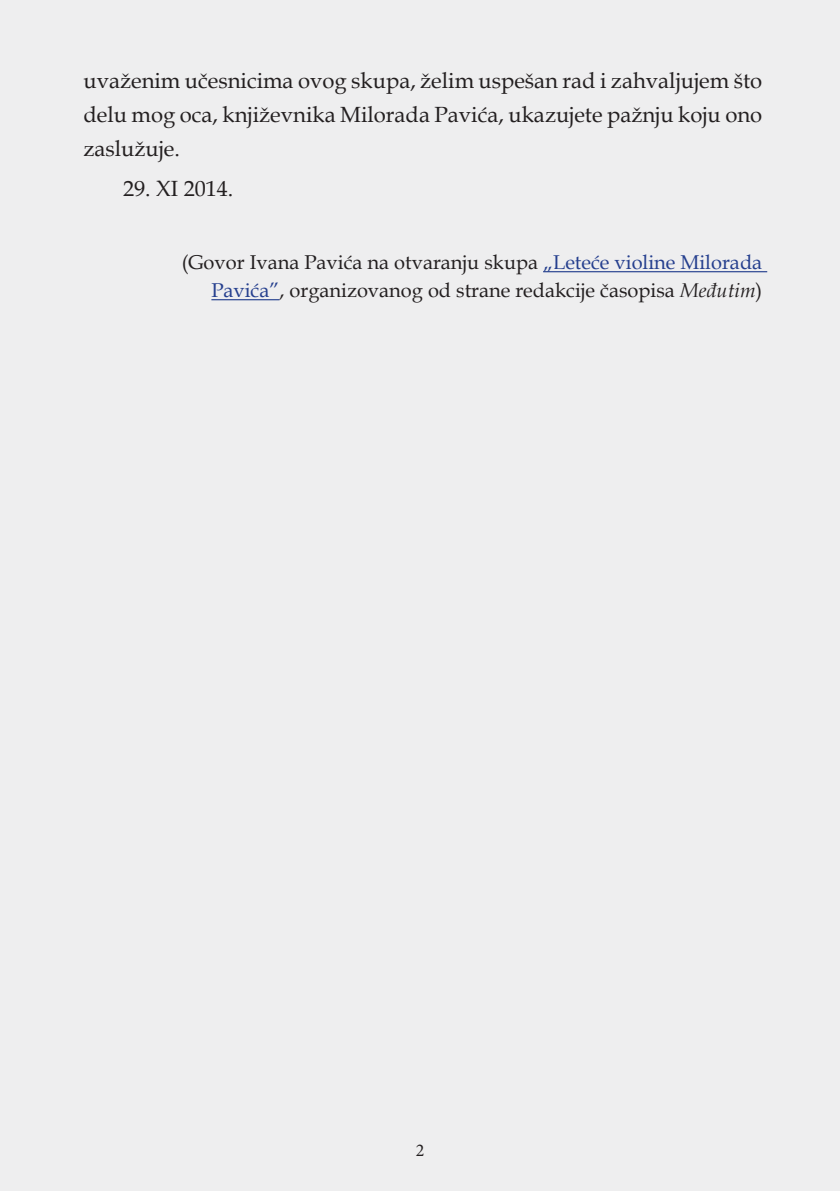
<style>
.page{position:relative;width:840px;height:1191px;background:#fff}
.page>*{position:absolute;margin:0;border:0;box-sizing:border-box;transform-origin:0 0}
.t1{font:22px/34px "Book Antiqua";color:#231f20;text-align:justify}
.t2{font:20px/28px "Book Antiqua";color:#231f20;text-align:right}
.t3{font:18px "Minion Pro";color:#231f20}
.s1{color:#253f8e}
.s2{font-style:italic}
</style>
<div class="page">
<div style="left:0;top:0;width:839px;height:1191px;background:#eeeeef"></div>
<hr style="left:543px;top:271px;width:223px;height:1px;background:#253f8e">
<hr style="left:211px;top:299px;width:68px;height:1px;background:#253f8e">
<p class="t1" style="left:83px;top:63px;width:680px">uvaženim učesnicima ovog skupa, želim uspešan rad i zahvaljujem što delu mog oca, književnika Milorada Pavića, ukazujete pažnju koju ono zaslužuje.</p>
<p class="t1" style="left:123px;top:171px;width:112px">29. XI 2014.</p>
<p class="t2" style="left:181px;top:248px;width:581px">(Govor Ivana Pavića na otvaranju skupa <span class="s1">„Leteće violine Milorada<br>Pavića”</span>, organizovanog od strane redakcije časopisa <span class="s2">Međutim</span>)</p>
<p class="t3" style="left:415px;top:1138px;width:10px">2</p>
</div>
